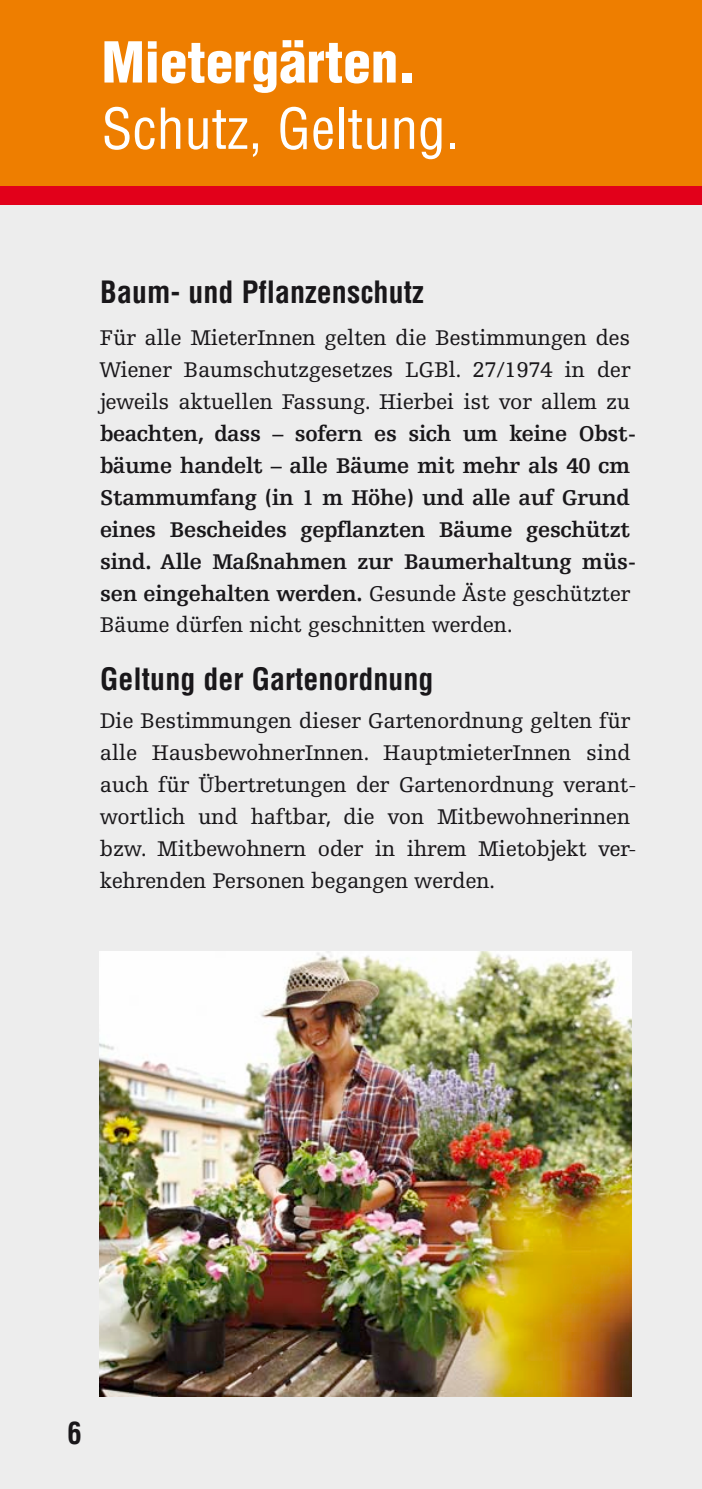
<style>
.page{position:relative;width:702px;height:1489px;background:#fff}
.page>*{position:absolute;margin:0;border:0;box-sizing:border-box;transform-origin:0 0}
.t1{font:condensed 55px "Helvetica";color:#fff}
.t2{font:900 condensed 55px "Helvetica";color:#fff}
.t3{font:700 condensed 30px "Helvetica";color:#19171a}
.t4{font:700 condensed 30px "Helvetica";color:#19171a;scale:.95 1}
.t5{font:22.5px/32px "Egyptienne F";letter-spacing:-.015em;color:#19171a;text-align:justify}
.t6{font:700 22.5px/32px "Egyptienne F";letter-spacing:-.015em;color:#19171a}
.s1{font-weight:400}
</style>
<div class="page">
<div style="left:0;top:0;width:702px;height:1488px;background:#ededed"></div>
<div style="left:0;top:0;width:702px;height:186px;background:#ee7e00"></div>
<div style="left:0;top:186px;width:702px;height:19px;background:#e2001a"></div>
<img style="left:99px;top:951px;width:532px;height:445px">
<h1 class="t2" style="left:102px;top:28px;width:316px">Mietergärten.</h1>
<h1 class="t1" style="left:102px;top:94px;width:359px">Schutz, Geltung.</h1>
<h2 class="t3" style="left:100px;top:274px;width:325px">Baum- und Pflanzenschutz</h2>
<p class="t5" style="left:99px;top:322px;width:532px">Für alle MieterInnen gelten die Bestimmungen des Wiener Baumschutzgesetzes LGBl. 27/1974 in der jeweils aktuellen Fassung. Hierbei ist vor allem zu</p>
<p class="t6" style="left:100px;top:418px;width:538px">beachten, dass – sofern es sich um keine Obst&shy;bäume handelt – alle Bäume mit mehr als 40 cm Stammumfang (in 1 m Höhe) und alle auf Grund eines Bescheides gepflanzten Bäume geschützt sind. Alle Maßnahmen zur Baumerhaltung müs&shy;sen eingehalten werden. <span class="s1">Gesunde Äste geschützter Bäume dürfen nicht geschnitten werden.</span></p>
<h2 class="t3" style="left:100px;top:661px;width:335px">Geltung der Gartenordnung</h2>
<p class="t5" style="left:100px;top:705px;width:538px;text-align:left">Die Bestimmungen dieser Gartenordnung gelten für alle HausbewohnerInnen. HauptmieterInnen sind auch für Übertretungen der Gartenordnung verant&shy;wortlich und haftbar, die von Mitbewohnerinnen bzw. Mitbewohnern oder in ihrem Mietobjekt ver&shy;kehrenden Personen begangen werden.</p>
<h2 class="t4" style="left:67px;top:1414px;width:16px">6</h2>
</div>
